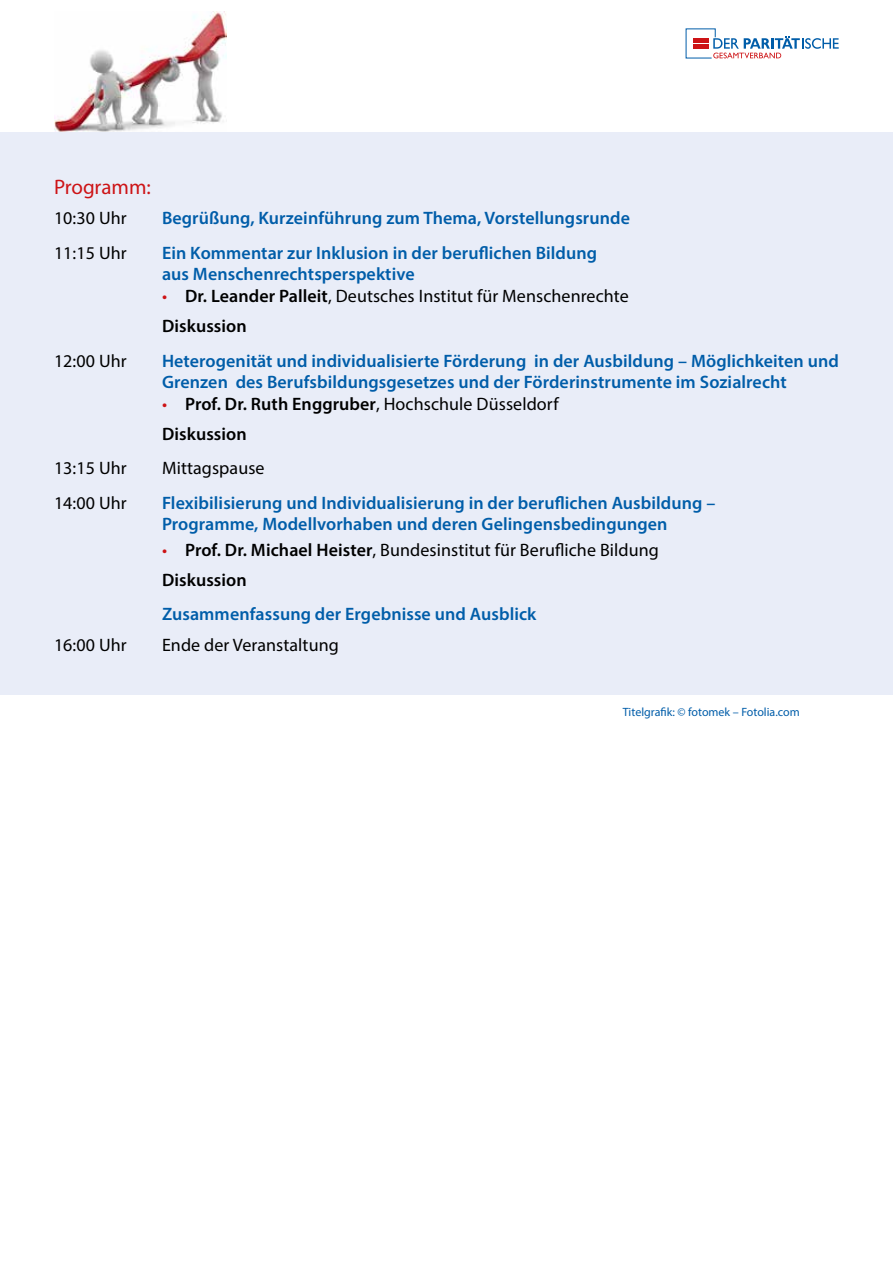
<style>
.page{position:relative;width:893px;height:1263px;background:#fff}
.page>*{position:absolute;margin:0;border:0;box-sizing:border-box;transform-origin:0 0}
.t1{font:21px "Myriad Pro";letter-spacing:-.005em;color:#cd1316}
.t2{font:600 18px/21.6px "Myriad Pro";letter-spacing:.005em;color:#005da9}
.t3{font:18px/30.2px "Myriad Pro";letter-spacing:.005em;color:#000}
.t4{font:600 18px/30.2px "Myriad Pro";letter-spacing:.005em;color:#000}
.t5{font:12px "Myriad Pro";color:#005da9}
.s1{color:#cd1316}
.s2{font-weight:600}
.s3{font-weight:400;color:#cd1316}
.s4{font-weight:400}
</style>
<div class="page">
<img style="left:54px;top:12px;width:172px;height:120px">
<div style="left:0;top:132px;width:893px;height:562px;background:#e9edf8"></div>
<svg style="left:686px;top:28px;width:153px;height:30px"></svg>
<p class="t1" style="left:54px;top:174px;width:98px">Programm:</p>
<p class="t3" style="left:54px;top:203px;width:74px">10:30 Uhr</p>
<p class="t2" style="left:162px;top:207px;width:469px">Begrüßung, Kurzeinführung zum Thema, Vorstellungsrunde</p>
<p class="t3" style="left:54px;top:237px;width:74px">11:15 Uhr</p>
<p class="t2" style="left:162px;top:242px;width:437px">Ein Kommentar zur Inklusion in der beruflichen Bildung aus Menschenrechtsperspektive</p>
<p class="t3" style="left:162px;top:281px;width:468px"><span class="s1">•</span> <span class="s2">Dr. Leander Palleit</span>, Deutsches Institut für Menschenrechte<br><span class="s2">Diskussion</span></p>
<p class="t3" style="left:54px;top:345px;width:74px">12:00 Uhr</p>
<p class="t2" style="left:162px;top:349px;width:678px">Heterogenität und individualisierte Förderung in der Ausbildung – Möglichkeiten und<br>Grenzen des Berufsbildungsgesetzes und der Förderinstrumente im Sozialrecht</p>
<p class="t4" style="left:162px;top:388px;width:398px"><span class="s3">•</span> Prof. Dr. Ruth Enggruber<span class="s4">, Hochschule Düsseldorf<br></span>Diskussion</p>
<p class="t3" style="left:54px;top:453px;width:74px">13:15 Uhr</p>
<p class="t3" style="left:162px;top:453px;width:104px">Mittagspause</p>
<p class="t3" style="left:54px;top:487px;width:74px">14:00 Uhr</p>
<p class="t2" style="left:162px;top:491px;width:555px">Flexibilisierung und Individualisierung in der beruflichen Ausbildung –<br>Programme, Modellvorhaben und deren Gelingensbedingungen</p>
<p class="t3" style="left:162px;top:535px;width:498px"><span class="s1">•</span> <span class="s2">Prof. Dr. Michael Heister</span>, Bundesinstitut für Berufliche Bildung<br><span class="s2">Diskussion</span></p>
<p class="t2" style="left:162px;top:603px;width:376px">Zusammenfassung der Ergebnisse und Ausblick</p>
<p class="t3" style="left:54px;top:629px;width:74px">16:00 Uhr</p>
<p class="t3" style="left:162px;top:629px;width:178px">Ende der Veranstaltung</p>
<p class="t5" style="left:623px;top:705px;width:178px">Titelgrafik: © fotomek – Fotolia.com</p>
</div>
